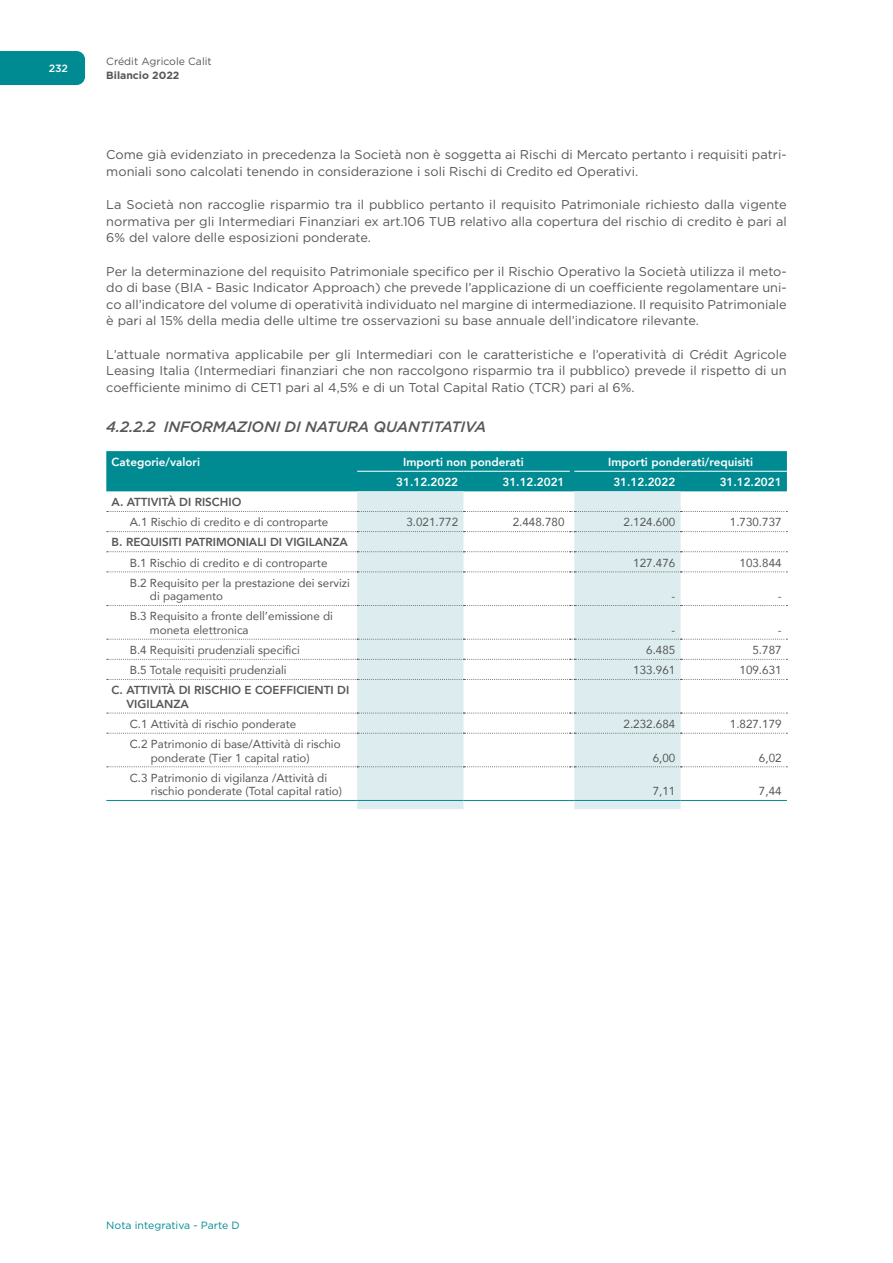
<style>
.page{position:relative;width:893px;height:1263px;background:#fff}
.page>*{position:absolute;margin:0;border:0;box-sizing:border-box;transform-origin:0 0}
._08_TITOLO_CVO_MEDIU{font:italic 500 15px "Gotham";letter-spacing:-.01em;color:#575756}
._01_TESTO{font:12.75px/16.5px "Gotham";color:#575756;text-align:justify}
._03_TESTO_TABELLA{font:11.7px/13.5px "Avenir";color:#575756}
._01_TESTINA_TABELLA{font:800 11.7px "Avenir";color:#fff}
._03_TESTO_TABELLA-2{font:800 11.7px/13.5px "Avenir";color:#575756}
._05_ULTIMA_RIGA_MEDI{font:11.7px/13.5px "Avenir";color:#575756}
.t1{font:10.5px "Gotham";color:#008b92}
.t2{font:10.5px "Gotham";color:#575756}
.t3{font:700 10.5px "Gotham";color:#575756}
.t4{font:500 10.5px "Gotham";color:#fff}
</style>
<div class="page">
<div style="left:0;top:51px;width:85px;height:34px;background:#008b92"></div>
<div style="left:106px;top:451px;width:681px;height:40px;background:#008b92"></div>
<svg style="left:357px;top:491px;width:324px;height:309px;fill:#ddedef"></svg>
<svg style="left:107px;top:511px;width:680px;height:1px"></svg>
<svg style="left:107px;top:531px;width:680px;height:1px"></svg>
<svg style="left:107px;top:551px;width:680px;height:1px"></svg>
<svg style="left:107px;top:571px;width:680px;height:1px"></svg>
<svg style="left:107px;top:605px;width:680px;height:1px"></svg>
<svg style="left:107px;top:639px;width:680px;height:1px"></svg>
<svg style="left:107px;top:659px;width:680px;height:1px"></svg>
<svg style="left:107px;top:679px;width:680px;height:1px"></svg>
<svg style="left:107px;top:712px;width:680px;height:1px"></svg>
<svg style="left:107px;top:733px;width:680px;height:1px"></svg>
<hr style="left:357px;top:471px;width:106px;height:1px;background:#fff">
<hr style="left:463px;top:471px;width:107px;height:1px;background:#fff">
<hr style="left:574px;top:471px;width:107px;height:1px;background:#fff">
<hr style="left:681px;top:471px;width:106px;height:1px;background:#fff">
<hr style="left:106px;top:800px;width:251px;height:1px;background:#008b92">
<svg style="left:357px;top:800px;width:324px;height:9px"></svg>
<hr style="left:574px;top:800px;width:107px;height:1px;background:#008b92">
<hr style="left:681px;top:800px;width:106px;height:1px;background:#008b92">
<svg style="left:107px;top:766px;width:680px;height:1px"></svg>
<p class="t4" style="left:49px;top:62px;width:21px">232</p>
<p class="t2" style="left:106px;top:55px;width:107px">Crédit Agricole Calit</p>
<p class="t3" style="left:106px;top:68px;width:75px">Bilancio 2022</p>
<p class="_01_TESTO" style="left:106px;top:146px;width:682px">Come già evidenziato in precedenza la Società non è soggetta ai Rischi di Mercato pertanto i requisiti patri&shy;moniali sono calcolati tenendo in considerazione i soli Rischi di Credito ed Operativi.</p>
<p class="_01_TESTO" style="left:106px;top:196px;width:682px">La Società non raccoglie risparmio tra il pubblico pertanto il requisito Patrimoniale richiesto dalla vigente normativa per gli Intermediari Finanziari ex art.106 TUB relativo alla copertura del rischio di credito è pari al 6% del valore delle esposizioni ponderate.</p>
<p class="_01_TESTO" style="left:106px;top:263px;width:682px">Per la determinazione del requisito Patrimoniale specifico per il Rischio Operativo la Società utilizza il meto&shy;do di base (BIA - Basic Indicator Approach) che prevede l’applicazione di un coefficiente regolamentare uni&shy;co all’indicatore del volume di operatività individuato nel margine di intermediazione. Il requisito Patrimoniale è pari al 15% della media delle ultime tre osservazioni su base annuale dell’indicatore rilevante.</p>
<p class="_01_TESTO" style="left:106px;top:346px;width:682px">L’attuale normativa applicabile per gli Intermediari con le caratteristiche e l’operatività di Crédit Agricole Leasing Italia (Intermediari finanziari che non raccolgono risparmio tra il pubblico) prevede il rispetto di un coefficiente minimo di CET1 pari al 4,5% e di un Total Capital Ratio (TCR) pari al 6%.</p>
<p class="_08_TITOLO_CVO_MEDIU" style="left:106px;top:417px;width:381px">4.2.2.2 INFORMAZIONI DI NATURA QUANTITATIVA</p>
<p class="_01_TESTINA_TABELLA" style="left:112px;top:453px;width:90px">Categorie/valori</p>
<p class="_01_TESTINA_TABELLA" style="left:403px;top:453px;width:122px">Importi non ponderati</p>
<p class="_01_TESTINA_TABELLA" style="left:608px;top:453px;width:146px">Importi ponderati/requisiti</p>
<p class="_01_TESTINA_TABELLA" style="left:396px;top:473px;width:63px">31.12.2022</p>
<p class="_01_TESTINA_TABELLA" style="left:503px;top:473px;width:63px">31.12.2021</p>
<p class="_01_TESTINA_TABELLA" style="left:613px;top:473px;width:63px">31.12.2022</p>
<p class="_01_TESTINA_TABELLA" style="left:720px;top:473px;width:63px">31.12.2021</p>
<p class="_03_TESTO_TABELLA-2" style="left:112px;top:495px;width:131px">A. ATTIVITÀ DI RISCHIO</p>
<p class="_03_TESTO_TABELLA" style="left:130px;top:515px;width:200px">A.1 Rischio di credito e di controparte</p>
<p class="_03_TESTO_TABELLA" style="left:406px;top:515px;width:53px">3.021.772</p>
<p class="_03_TESTO_TABELLA" style="left:513px;top:515px;width:53px">2.448.780</p>
<p class="_03_TESTO_TABELLA" style="left:624px;top:515px;width:53px">2.124.600</p>
<p class="_03_TESTO_TABELLA" style="left:730px;top:515px;width:53px">1.730.737</p>
<p class="_03_TESTO_TABELLA-2" style="left:112px;top:536px;width:238px">B. REQUISITI PATRIMONIALI DI VIGILANZA</p>
<p class="_03_TESTO_TABELLA" style="left:130px;top:555px;width:199px">B.1 Rischio di credito e di controparte</p>
<p class="_03_TESTO_TABELLA" style="left:633px;top:555px;width:44px">127.476</p>
<p class="_03_TESTO_TABELLA" style="left:740px;top:555px;width:44px">103.844</p>
<p class="_03_TESTO_TABELLA" style="left:150px;top:575px;width:201px;text-indent:-20px">B.2 Requisito per la prestazione dei servizi di pagamento</p>
<p class="_03_TESTO_TABELLA" style="left:671px;top:589px;width:5px">-</p>
<p class="_03_TESTO_TABELLA" style="left:778px;top:589px;width:5px">-</p>
<p class="_03_TESTO_TABELLA" style="left:150px;top:609px;width:185px;text-indent:-20px">B.3 Requisito a fronte dell’emissione di moneta elettronica</p>
<p class="_03_TESTO_TABELLA" style="left:671px;top:623px;width:5px">-</p>
<p class="_03_TESTO_TABELLA" style="left:778px;top:623px;width:5px">-</p>
<p class="_03_TESTO_TABELLA" style="left:130px;top:643px;width:172px">B.4 Requisiti prudenziali specifici</p>
<p class="_03_TESTO_TABELLA" style="left:646px;top:643px;width:31px">6.485</p>
<p class="_03_TESTO_TABELLA" style="left:752px;top:643px;width:31px">5.787</p>
<p class="_03_TESTO_TABELLA" style="left:130px;top:663px;width:158px">B.5 Totale requisiti prudenziali</p>
<p class="_03_TESTO_TABELLA" style="left:633px;top:663px;width:44px">133.961</p>
<p class="_03_TESTO_TABELLA" style="left:740px;top:663px;width:44px">109.631</p>
<p class="_03_TESTO_TABELLA-2" style="left:126px;top:683px;width:224px;text-indent:-15px">C. ATTIVITÀ DI RISCHIO E COEFFICIENTI DI<br>VIGILANZA</p>
<p class="_03_TESTO_TABELLA" style="left:130px;top:717px;width:168px">C.1 Attività di rischio ponderate</p>
<p class="_03_TESTO_TABELLA" style="left:624px;top:717px;width:53px">2.232.684</p>
<p class="_03_TESTO_TABELLA" style="left:730px;top:717px;width:53px">1.827.179</p>
<p class="_03_TESTO_TABELLA" style="left:151px;top:737px;width:191px;text-indent:-21px">C.2 Patrimonio di base/Attività di rischio ponderate (Tier 1 capital ratio)</p>
<p class="_03_TESTO_TABELLA" style="left:653px;top:750px;width:24px">6,00</p>
<p class="_03_TESTO_TABELLA" style="left:759px;top:750px;width:24px">6,02</p>
<p class="_05_ULTIMA_RIGA_MEDI" style="left:151px;top:770px;width:193px;text-indent:-21px">C.3 Patrimonio di vigilanza /Attività di rischio ponderate (Total capital ratio)</p>
<p class="_05_ULTIMA_RIGA_MEDI" style="left:653px;top:784px;width:24px">7,11</p>
<p class="_05_ULTIMA_RIGA_MEDI" style="left:759px;top:784px;width:24px">7,44</p>
<p class="t1" style="left:106px;top:1218px;width:135px">Nota integrativa - Parte D</p>
</div>
